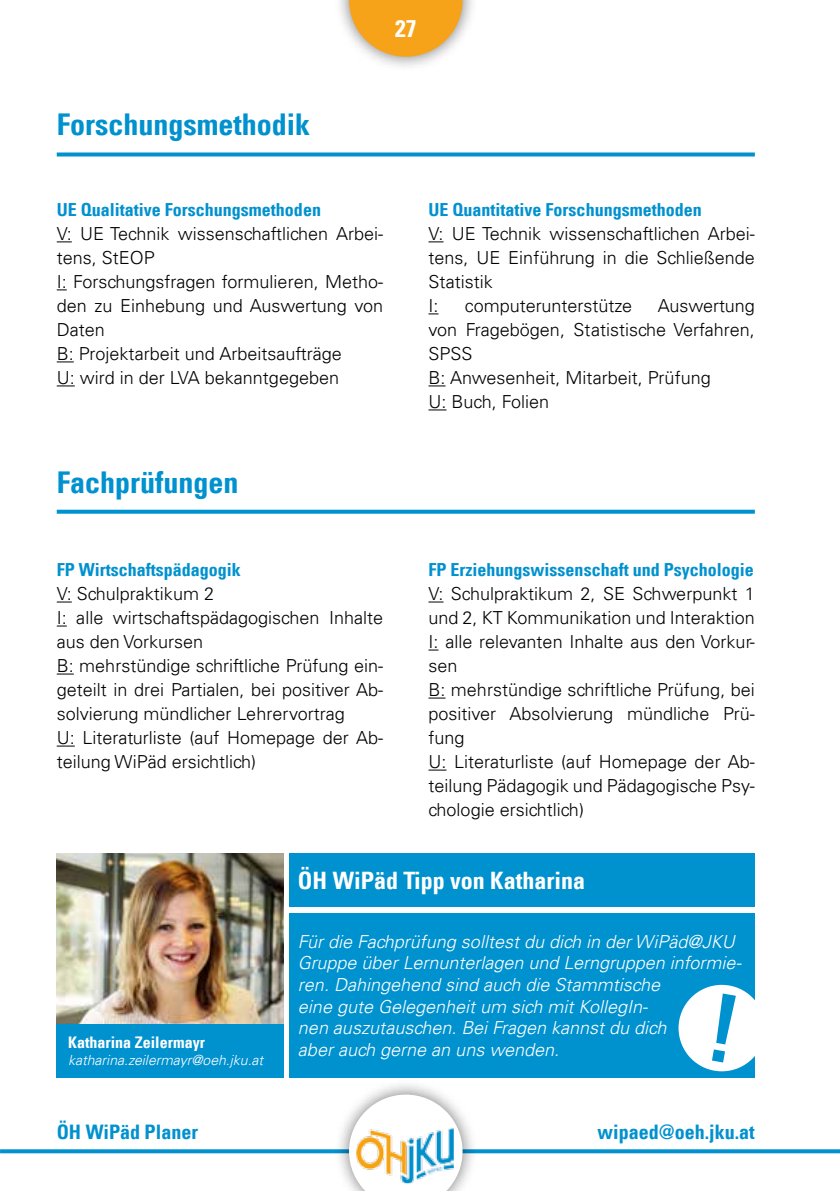
<style>
.page{position:relative;width:840px;height:1191px;background:#fff}
.page>*{position:absolute;margin:0;border:0;box-sizing:border-box;transform-origin:0 0}
.t1{font:700 condensed 30px "Univers LT";color:#0091cf}
.t2{font:700 condensed 24px "Univers LT";color:#fff}
.t3{font:700 condensed 20px "Univers LT";color:#0091cf}
.t4{font:300 18px/24px "Univers LT";color:#000}
.t5{font:italic 300 18px/21.6px "Univers LT";color:#fff}
.t6{font:700 condensed 18px "Univers LT";color:#0091cf}
.t7{font:700 condensed 16px "Univers LT";color:#fff}
.t8{font:italic 300 14px "Univers LT";color:#fff}
</style>
<div class="page">
<svg style="left:0;top:1149px;width:839px;height:4px;background:#1299d2"></svg>
<div style="left:333px;top:1079px;width:144px;height:112px;background:#000;opacity:.53"></div>
<svg style="left:349px;top:1094px;width:113px;height:97px"></svg>
<img style="left:356px;top:1128px;width:97px;height:55px">
<div style="left:333px;top:0;width:144px;height:72px;background:#000;opacity:.53"></div>
<svg style="left:349px;top:0;width:113px;height:57px;background:#f2b045"></svg>
<svg style="left:57px;top:241px;width:15px;height:1px"></svg>
<svg style="left:57px;top:361px;width:17px;height:1px"></svg>
<svg style="left:57px;top:385px;width:18px;height:1px"></svg>
<svg style="left:428px;top:241px;width:15px;height:1px"></svg>
<svg style="left:428px;top:385px;width:17px;height:1px"></svg>
<svg style="left:428px;top:409px;width:18px;height:1px"></svg>
<svg style="left:57px;top:152px;width:697px;height:4px;background:#209ed5"></svg>
<svg style="left:57px;top:601px;width:15px;height:1px"></svg>
<svg style="left:57px;top:673px;width:17px;height:1px"></svg>
<svg style="left:57px;top:745px;width:18px;height:1px"></svg>
<svg style="left:428px;top:601px;width:15px;height:1px"></svg>
<svg style="left:428px;top:697px;width:17px;height:1px"></svg>
<svg style="left:428px;top:769px;width:18px;height:1px"></svg>
<svg style="left:57px;top:510px;width:697px;height:4px;background:#1298d2"></svg>
<img style="left:57px;top:853px;width:226px;height:170px">
<div style="left:57px;top:1023px;width:226px;height:54px;background:#0091cf"></div>
<div style="left:289px;top:913px;width:465px;height:164px;background:#0091cf"></div>
<div style="left:678px;top:984px;width:86px;height:87px;background:#fff;border-radius:50%"></div>
<svg style="left:712px;top:993px;width:23px;height:69px"></svg>
<div style="left:289px;top:853px;width:465px;height:54px;background:#0091cf"></div>
<h2 class="t2" style="left:395px;top:14px;width:23px">27</h2>
<h1 class="t1" style="left:57px;top:106px;width:255px">Forschungsmethodik</h1>
<p class="t6" style="left:57px;top:199px;width:265px">UE Qualitative Forschungsmethoden</p>
<p class="t4" style="left:57px;top:222px;width:327px">V: UE Technik wissenschaftlichen Arbei&shy;tens, StEOP<br>I: Forschungsfragen formulieren, Metho&shy;den zu Einhebung und Auswertung von<br>Daten<br>B: Projektarbeit und Arbeitsaufträge<br>U: wird in der LVA bekanntgegeben</p>
<h1 class="t1" style="left:57px;top:463px;width:183px">Fachprüfungen</h1>
<p class="t6" style="left:57px;top:559px;width:185px">FP Wirtschaftspädagogik</p>
<p class="t4" style="left:57px;top:582px;width:327px">V: Schulpraktikum 2<br>I: alle wirtschaftspädagogischen Inhalte aus den Vorkursen<br>B: mehrstündige schriftliche Prüfung ein&shy;geteilt in drei Partialen, bei positiver Ab&shy;solvierung mündlicher Lehrervortrag<br>U: Literaturliste (auf Homepage der Ab&shy;teilung WiPäd ersichtlich)</p>
<p class="t6" style="left:428px;top:199px;width:274px">UE Quantitative Forschungsmethoden</p>
<p class="t4" style="left:428px;top:222px;width:327px">V: UE Technik wissenschaftlichen Arbei&shy;tens, UE Einführung in die Schließende<br>Statistik<br>I:</p>
<p class="t4" style="left:428px;top:294px;width:327px;text-indent:229px">Auswertung von Fragebögen, Statistische Verfahren,<br>SPSS<br>B: Anwesenheit, Mitarbeit, Prüfung<br>U: Buch, Folien</p>
<p class="t4" style="left:464px;top:294px;width:169px">computerunterstütze</p>
<p class="t6" style="left:428px;top:559px;width:326px">FP Erziehungswissenschaft und Psychologie</p>
<p class="t4" style="left:428px;top:582px;width:327px">V: Schulpraktikum 2, SE Schwerpunkt 1 und 2, KT Kommunikation und Interaktion<br>I: alle relevanten Inhalte aus den Vorkur&shy;sen<br>B: mehrstündige schriftliche Prüfung, bei positiver Absolvierung mündliche Prü&shy;fung<br>U: Literaturliste (auf Homepage der Ab&shy;teilung Pädagogik und Pädagogische Psy&shy;chologie ersichtlich)</p>
<p class="t7" style="left:68px;top:1032px;width:138px">Katharina Zeilermayr</p>
<p class="t8" style="left:68px;top:1051px;width:196px">katharina.zeilermayr@oeh.jku.at</p>
<h2 class="t2" style="left:298px;top:866px;width:288px">ÖH WiPäd Tipp von Katharina</h2>
<p class="t5" style="left:298px;top:930px;width:445px">Für die Fachprüfung solltest du dich in der WiPäd@JKU Gruppe über Lernunterlagen und Lerngruppen informie&shy;ren. Dahingehend sind auch die Stammtische<br>eine gute Gelegenheit um sich mit KollegIn-<br>nen auszutauschen. Bei Fragen kannst du dich<br>aber auch gerne an uns wenden.</p>
<p class="t3" style="left:57px;top:1119px;width:143px">ÖH WiPäd Planer</p>
<p class="t3" style="left:597px;top:1119px;width:159px">wipaed@oeh.jku.at</p>
</div>
